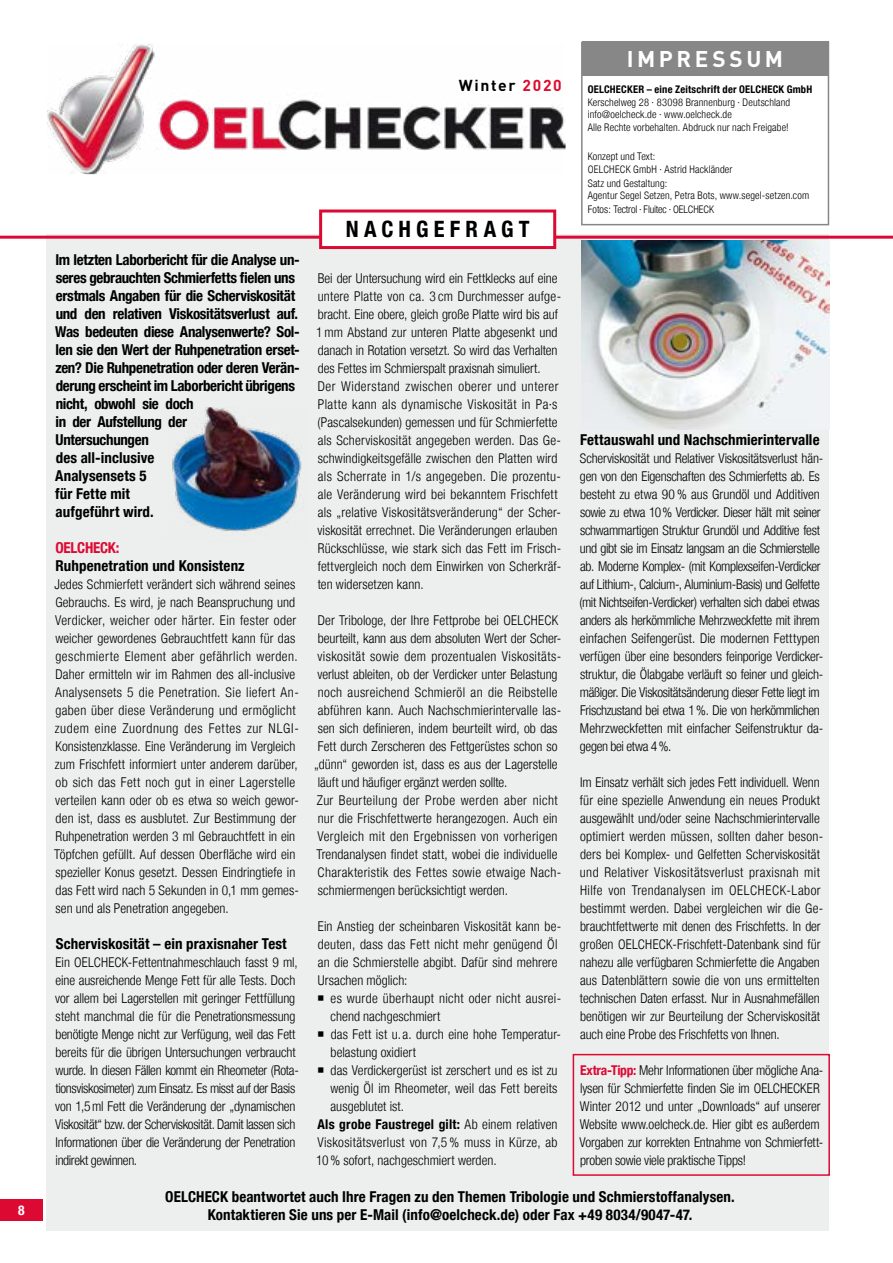
<style>
.page{position:relative;width:893px;height:1263px;background:#fff}
.page>*{position:absolute;margin:0;border:0;box-sizing:border-box;transform-origin:0 0}
.t1{font:700 condensed 22.5px "Helvetica Neue LT";letter-spacing:.23em;color:#000}
.t2{font:700 22.5px "DIN Pro";letter-spacing:.155em;color:#fff}
.t3{font:700 15.75px "DIN Pro";letter-spacing:.105em;color:#000}
.t4{font:700 condensed 15px/18px "Helvetica Neue LT";letter-spacing:-.015em;color:#000}
.t5{font:700 condensed 15px/18px "Helvetica Neue LT";letter-spacing:.01em;color:#000;text-align:center}
.t6{font:700 condensed 15px "Helvetica Neue LT";letter-spacing:.005em;color:#000}
.t7{font:700 condensed 15px "Helvetica Neue LT";letter-spacing:-.015em;color:#dc0a33}
.t8{font:300 condensed 13.5px/18px "Helvetica Neue LT";letter-spacing:.005em;color:#000}
.t9{font:300 condensed 13.5px/18px "Helvetica Neue LT";letter-spacing:-.02em;color:#000}
.t10{font:300 condensed 13.5px/18px "Helvetica Neue LT";letter-spacing:-.015em;color:#000}
.t11{font:700 condensed 13.5px "Helvetica Neue LT";letter-spacing:.015em;color:#000}
.t12{font:300 condensed 13.5px "Helvetica Neue LT";letter-spacing:.025em;color:#000}
.t13{font:700 condensed 13.5px "Helvetica Neue LT";color:#fff}
.t14{font:300 condensed 10.5px/12.6px "Helvetica Neue LT";letter-spacing:.01em;color:#000}
.t15{font:700 condensed 10.5px "Helvetica Neue LT";letter-spacing:.02em;color:#000}
.t16{font:300 condensed 10.5px "Helvetica Neue LT";letter-spacing:-.01em;color:#000}
.s1{color:#dd0b2f}
.s2{font-weight:300}
.s3{font-weight:700;color:#dc0a33}
</style>
<div class="page">
<div style="left:0;top:1199px;width:43px;height:21px;background:#dc0a33"></div>
<img style="left:47px;top:44px;width:519px;height:130px">
<div style="left:581px;top:42px;width:248px;height:183px;border:2px solid #878787"></div>
<div style="left:582px;top:42px;width:246px;height:34px;background:#878787"></div>
<div style="left:46px;top:235px;width:783px;height:996px;background:#edeeee"></div>
<hr style="left:0;top:236px;width:893px;height:3px;background:#dc0a33">
<div style="left:321px;top:211px;width:234px;height:37px;background:#fff"></div>
<div style="left:319px;top:209px;width:237px;height:40px;border:3px solid #dc0a33"></div>
<img style="left:581px;top:240px;width:248px;height:189px">
<img style="left:172px;top:408px;width:130px;height:123px">
<div style="left:573px;top:1054px;width:257px;height:122px;border:2px solid #dc0a33"></div>
<p class="t13" style="left:18px;top:1202px;width:8px">8</p>
<p class="t3" style="left:459px;top:75px;width:105px">Winter <span class="s1">2020</span></p>
<p class="t4" style="left:55px;top:251px;width:246px">Im letzten Laborbericht für die Analyse un&shy;seres gebrauchten Schmierfetts fielen uns erstmals Angaben für die Scherviskosität und den relativen Viskositätsverlust auf.<br>Was bedeuten diese Analysenwerte? Sol&shy;len sie den Wert der Ruhpenetration erset&shy;zen? Die Ruhpenetration oder deren Verän&shy;derung erscheint im Laborbericht übrigens nicht, obwohl sie doch<br>in der Aufstellung der<br>Untersuchungen<br>des all-inclusive<br>Analysensets 5<br>für Fette mit<br>aufgeführt wird.</p>
<p class="t7" style="left:56px;top:539px;width:65px">OELCHECK:</p>
<p class="t6" style="left:56px;top:557px;width:190px">Ruhpenetration und Konsistenz</p>
<p class="t8" style="left:54px;top:575px;width:246px">Jedes Schmierfett verändert sich während seines Gebrauchs. Es wird, je nach Beanspruchung und Verdicker, weicher oder härter. Ein fester oder weicher gewordenes Gebrauchtfett kann für das geschmierte Element aber gefährlich werden.<br>Daher ermitteln wir im Rahmen des all-inclusive Analysensets 5 die Penetration. Sie liefert An&shy;gaben über diese Veränderung und ermöglicht zudem eine Zuordnung des Fettes zur NLGI-Konsistenzklasse. Eine Veränderung im Vergleich zum Frischfett informiert unter anderem darüber, ob sich das Fett noch gut in einer Lagerstelle verteilen kann oder ob es etwa so weich gewor&shy;den ist, dass es ausblutet. Zur Bestimmung der Ruhpenetration werden 3 ml Gebrauchtfett in ein Töpfchen gefüllt. Auf dessen Oberfläche wird ein spezieller Konus gesetzt. Dessen Eindringtiefe in das Fett wird nach 5 Sekunden in 0,1 mm gemes&shy;sen und als Penetration angegeben.</p>
<p class="t6" style="left:56px;top:935px;width:233px">Scherviskosität – ein praxisnaher Test</p>
<p class="t10" style="left:55px;top:953px;width:245px">Ein OELCHECK-Fettentnahmeschlauch fasst 9 ml, eine ausreichende Menge Fett für alle Tests. Doch vor allem bei Lagerstellen mit geringer Fettfüllung steht manchmal die für die Penetrationsmessung benötigte Menge nicht zur Verfügung, weil das Fett bereits für die übrigen Untersuchungen verbraucht wurde. In diesen Fällen kommt ein Rheometer (Rota&shy;tionsviskosimeter) zum Einsatz. Es misst auf der Basis von 1,5ml Fett die Veränderung der „dynamischen Viskosität“ bzw. der Scherviskosität. Damit lassen sich Informationen über die Veränderung der Penetration indirekt gewinnen.</p>
<h1 class="t1" style="left:346px;top:215px;width:185px">NACHGEFRAGT</h1>
<p class="t8" style="left:316px;top:269px;width:246px">Bei der Untersuchung wird ein Fettklecks auf eine untere Platte von ca. 3 cm Durchmesser aufge&shy;bracht. Eine obere, gleich große Platte wird bis auf 1mm Abstand zur unteren Platte abgesenkt und danach in Rotation versetzt. So wird das Verhalten des Fettes im Schmierspalt praxisnah simuliert.<br>Der Widerstand zwischen oberer und unterer Platte kann als dynamische Viskosität in Pa·s (Pascalsekunden) gemessen und für Schmierfette als Scherviskosität angegeben werden. Das Ge&shy;schwindigkeitsgefälle zwischen den Platten wird als Scherrate in 1/s angegeben. Die prozentu&shy;ale Veränderung wird bei bekanntem Frischfett als „relative Viskositätsveränderung“ der Scher&shy;viskosität errechnet. Die Veränderungen erlauben Rückschlüsse, wie stark sich das Fett im Frisch&shy;fettvergleich noch dem Einwirken von Scherkräf&shy;ten widersetzen kann.</p>
<p class="t8" style="left:314px;top:611px;width:248px">Der Tribologe, der Ihre Fettprobe bei OELCHECK beurteilt, kann aus dem absoluten Wert der Scher&shy;viskosität sowie dem prozentualen Viskositäts&shy;verlust ableiten, ob der Verdicker unter Belastung noch ausreichend Schmieröl an die Reibstelle abführen kann. Auch Nachschmierintervalle las&shy;sen sich definieren, indem beurteilt wird, ob das Fett durch Zerscheren des Fettgerüstes schon so „dünn“ geworden ist, dass es aus der Lagerstelle läuft und häufiger ergänzt werden sollte.<br>Zur Beurteilung der Probe werden aber nicht nur die Frischfettwerte herangezogen. Auch ein Vergleich mit den Ergebnissen von vorherigen Trendanalysen findet statt, wobei die individuelle Charakteristik des Fettes sowie etwaige Nach&shy;schmiermengen berücksichtigt werden.</p>
<p class="t8" style="left:318px;top:917px;width:245px">Ein Anstieg der scheinbaren Viskosität kann be&shy;deuten, dass das Fett nicht mehr genügend Öl an die Schmierstelle abgibt. Dafür sind mehrere Ursachen möglich:</p>
<p class="t12" style="left:331px;top:990px;width:232px">es wurde überhaupt nicht oder nicht ausrei-</p>
<p class="t8" style="left:331px;top:1007px;width:111px">chend nachgeschmiert</p>
<p class="t8" style="left:331px;top:1025px;width:232px">das Fett ist u.a. durch eine hohe Temperatur-</p>
<p class="t8" style="left:331px;top:1043px;width:87px">belastung oxidiert</p>
<p class="t8" style="left:331px;top:1061px;width:228px">das Verdickergerüst ist zerschert und es ist zu</p>
<p class="t8" style="left:330px;top:1079px;width:229px">wenig Öl im Rheometer, weil das Fett bereits</p>
<p class="t8" style="left:331px;top:1097px;width:75px">ausgeblutet ist.</p>
<p class="t11" style="left:317px;top:1116px;width:242px">Als grobe Faustregel gilt: <span class="s2">Ab einem relativen</span></p>
<p class="t8" style="left:317px;top:1133px;width:242px">Viskositätsverlust von 7,5 % muss in Kürze, ab</p>
<p class="t8" style="left:316px;top:1151px;width:182px">10% sofort, nachgeschmiert werden.</p>
<h1 class="t2" style="left:627px;top:44px;width:158px">IMPRESSUM</h1>
<p class="t15" style="left:588px;top:83px;width:226px">OELCHECKER – eine Zeitschrift der OELCHECK GmbH</p>
<p class="t14" style="left:588px;top:96px;width:204px">Kerschelweg 28 · 83098 Brannenburg · Deutschland info@oelcheck.de · www.oelcheck.de<br>Alle Rechte vorbehalten. Abdruck nur nach Freigabe!</p>
<p class="t14" style="left:588px;top:150px;width:146px">Konzept und Text:<br>OELCHECK GmbH · Astrid Hackländer</p>
<p class="t14" style="left:588px;top:177px;width:223px">Satz und Gestaltung:<br>Agentur Segel Setzen, Petra Bots, www.segel-setzen.com</p>
<p class="t16" style="left:588px;top:203px;width:128px">Fotos: Tectrol · Fluitec · OELCHECK</p>
<p class="t6" style="left:580px;top:431px;width:241px">Fettauswahl und Nachschmierintervalle</p>
<p class="t9" style="left:580px;top:449px;width:245px">Scherviskosität und Relativer Viskositätsverlust hän&shy;gen von den Eigenschaften des Schmierfetts ab. Es besteht zu etwa 90 % aus Grundöl und Additiven sowie zu etwa 10% Verdicker. Dieser hält mit seiner schwammartigen Struktur Grundöl und Additive fest und gibt sie im Einsatz langsam an die Schmierstelle ab. Moderne Komplex- (mit Komplexseifen-Verdicker auf Lithium-, Calcium-, Aluminium-Basis) und Gelfette (mit Nichtseifen-Verdicker) verhalten sich dabei etwas anders als herkömmliche Mehrzweckfette mit ihrem einfachen Seifengerüst. Die modernen Fetttypen verfügen über eine besonders feinporige Verdicker&shy;struktur, die Ölabgabe verläuft so feiner und gleich&shy;mäßiger. Die Viskositätsänderung dieser Fette liegt im Frischzustand bei etwa 1%. Die von herkömmlichen Mehrzweckfetten mit einfacher Seifenstruktur da&shy;gegen bei etwa 4%.</p>
<p class="t8" style="left:580px;top:773px;width:245px">Im Einsatz verhält sich jedes Fett individuell. Wenn für eine spezielle Anwendung ein neues Produkt ausgewählt und/oder seine Nachschmierintervalle optimiert werden müssen, sollten daher beson&shy;ders bei Komplex- und Gelfetten Scherviskosität und Relativer Viskositätsverlust praxisnah mit Hilfe von Trendanalysen im OELCHECK-Labor bestimmt werden. Dabei vergleichen wir die Ge&shy;brauchtfettwerte mit denen des Frischfetts. In der großen OELCHECK-Frischfett-Datenbank sind für nahezu alle verfügbaren Schmierfette die Angaben aus Datenblättern sowie die von uns ermittelten technischen Daten erfasst. Nur in Ausnahmefällen benötigen wir zur Beurteilung der Scherviskosität auch eine Probe des Frischfetts von Ihnen.</p>
<p class="t8" style="left:580px;top:1061px;width:245px"><span class="s3">Extra-Tipp:</span> Mehr Informationen über mögliche Ana&shy;lysen für Schmierfette finden Sie im OELCHECKER Winter 2012 und unter „Downloads“ auf unserer Website www.oelcheck.de. Hier gibt es außerdem Vorgaben zur korrekten Entnahme von Schmierfett&shy;proben sowie viele praktische Tipps!</p>
<p class="t5" style="left:165px;top:1188px;width:571px">OELCHECK beantwortet auch Ihre Fragen zu den Themen Tribologie und Schmierstoffanalysen.<br>Kontaktieren Sie uns per E-Mail (info@oelcheck.de) oder Fax +49 8034/9047-47.</p>
</div>
